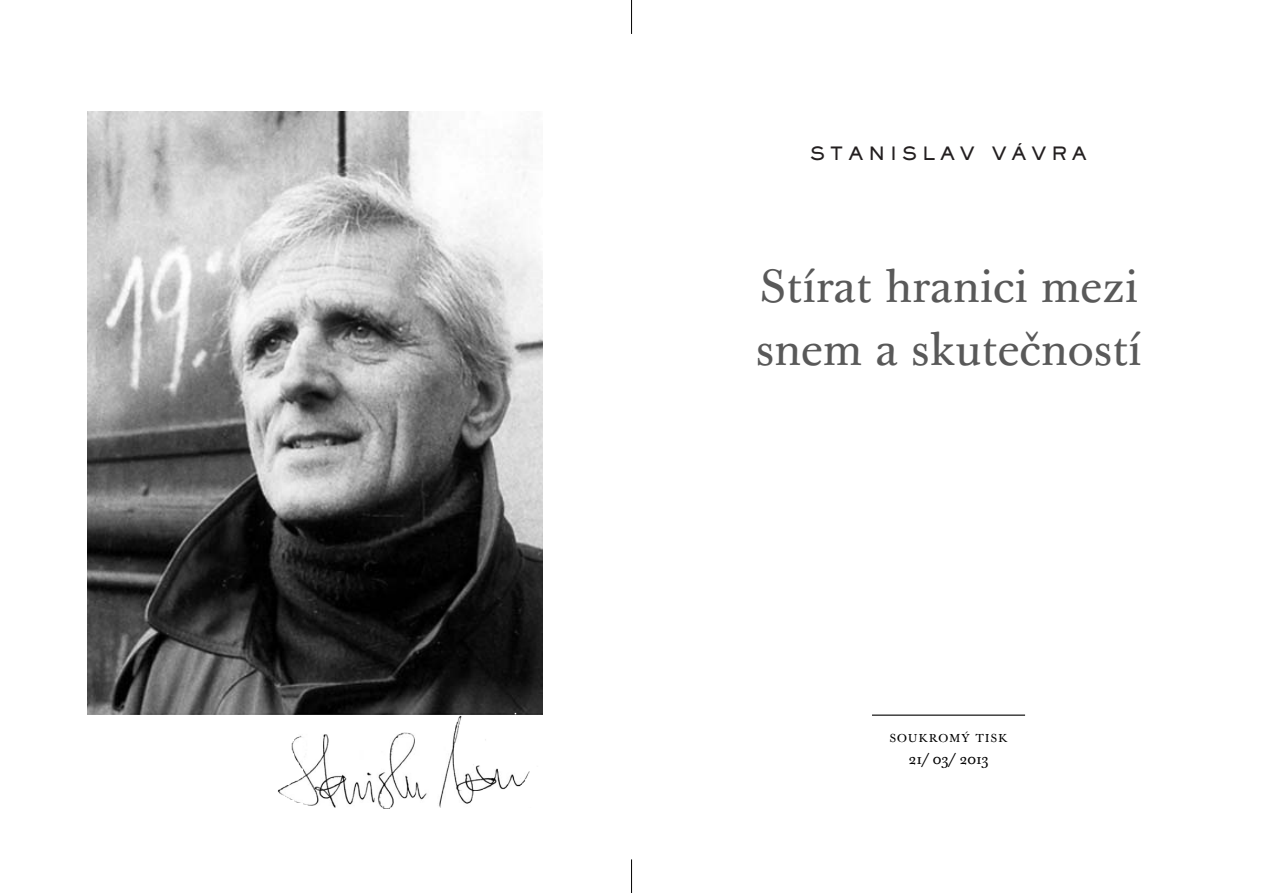
<style>
.page{position:relative;width:1262px;height:893px;background:#fff}
.page>*{position:absolute;margin:0;border:0;box-sizing:border-box;transform-origin:0 0}
.t1{font:45px/63px "J Baskerville Text CE";color:#595959}
.t2{font:18px "AT Sackers CE Heavy Gothic";letter-spacing:.265em;color:#231f20}
.t3{font:15px "J Baskerville Text CE";color:#000}
.t4{font:11.25px "J Baskerville Text CE";letter-spacing:.075em;color:#000}
</style>
<div class="page">
<hr style="left:631px;top:0;width:1px;height:34px;background:#000">
<hr style="left:631px;top:859px;width:1px;height:33px;background:#000">
<hr style="left:872px;top:714px;width:153px;height:1px;background:#000">
<img style="left:88px;top:112px;width:455px;height:602px">
<img style="left:278px;top:712px;width:260px;height:96px">
<p class="t2" style="left:810px;top:143px;width:278px">STANISLAV VÁVRA</p>
<p class="t1" style="left:755px;top:260px;width:387px">Stírat hranici mezi snem a skutečností</p>
<p class="t4" style="left:889px;top:733px;width:120px">SOUKROMÝ TISK</p>
<p class="t3" style="left:908px;top:753px;width:82px">21/ 03/ 2013</p>
</div>
